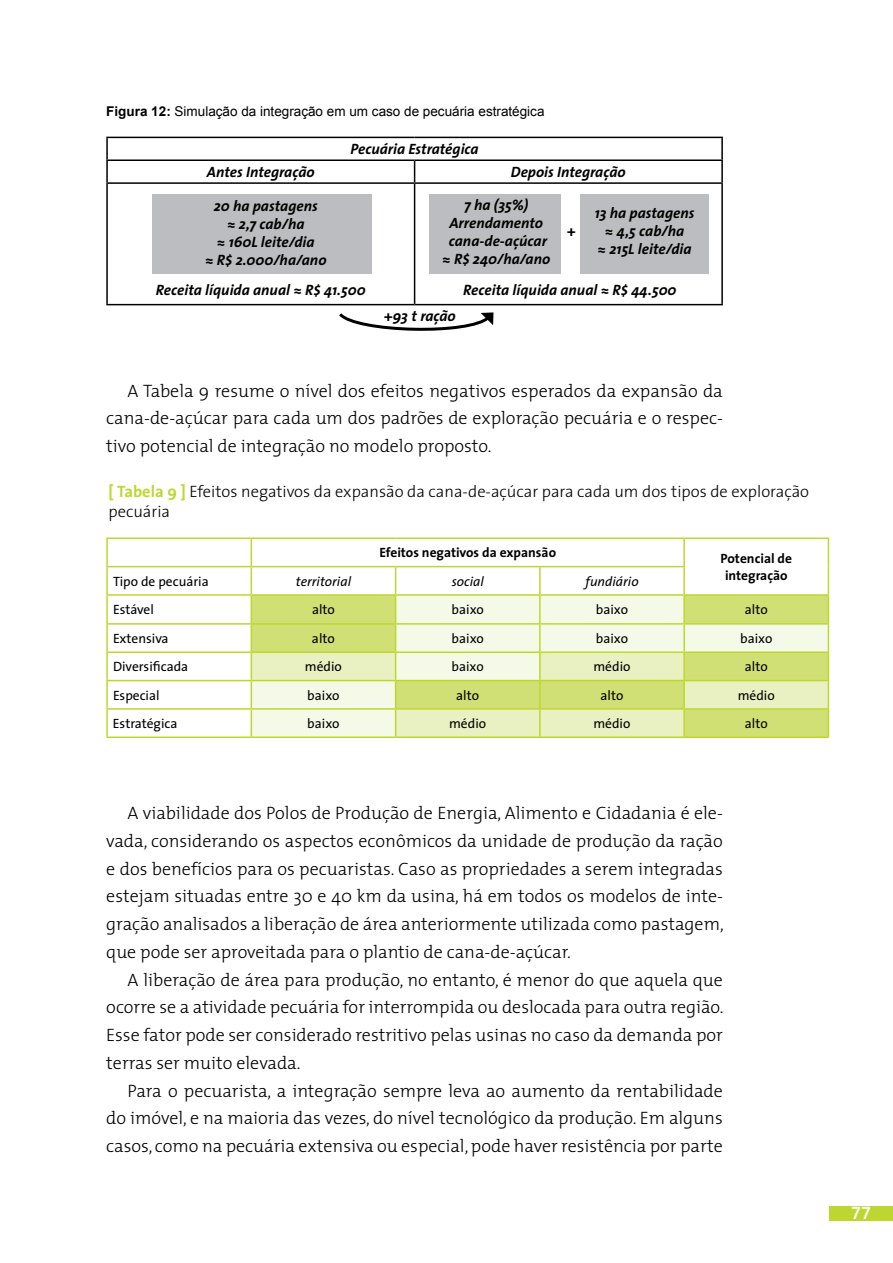
<style>
.page{position:relative;width:893px;height:1263px;background:#fff}
.page>*{position:absolute;margin:0;border:0;box-sizing:border-box;transform-origin:0 0}
.t1{font:300 18px/27.8px "The Mix";color:#000;text-align:justify}
.t2{font:18px "The Sans Semi Bold Expert";color:#fff}
.t3{font:300 16.5px/19.8px "The Sans";color:#000}
.t4{font:italic 700 15px/18px "The Sans";color:#000;text-align:center}
.t5{font:13.5px "The Sans";color:#000}
.t6{font:13.5px "Arial";color:#000}
.t7{font:700 13.5px/16.2px "The Sans";color:#000;text-align:center}
.t8{font:italic 13.5px "The Sans";color:#000}
.s1{font-weight:700}
.s2{font-weight:700;color:#bed730}
</style>
<div class="page">
<div style="left:829px;top:1205px;width:64px;height:15px;background:#bed730"></div>
<div style="left:152px;top:194px;width:220px;height:79px;background:#bcbdc0"></div>
<div style="left:580px;top:194px;width:129px;height:79px;background:#bcbdc0"></div>
<div style="left:429px;top:194px;width:132px;height:79px;background:#bcbdc0"></div>
<hr style="left:106px;top:137px;width:309px;height:1px;background:#000">
<hr style="left:106px;top:138px;width:2px;height:21px;background:#000">
<hr style="left:415px;top:137px;width:308px;height:1px;background:#000">
<hr style="left:721px;top:138px;width:2px;height:21px;background:#000">
<hr style="left:106px;top:159px;width:309px;height:2px;background:#000">
<hr style="left:106px;top:161px;width:2px;height:21px;background:#000">
<hr style="left:415px;top:159px;width:308px;height:2px;background:#000">
<svg style="left:414px;top:161px;width:1px;height:21px"></svg>
<hr style="left:721px;top:161px;width:2px;height:21px;background:#000">
<hr style="left:106px;top:182px;width:309px;height:2px;background:#000">
<hr style="left:106px;top:184px;width:2px;height:120px;background:#000">
<hr style="left:415px;top:182px;width:308px;height:2px;background:#000">
<hr style="left:414px;top:184px;width:1px;height:120px;background:#000">
<hr style="left:721px;top:184px;width:2px;height:120px;background:#000">
<hr style="left:106px;top:304px;width:309px;height:1px;background:#000">
<hr style="left:415px;top:304px;width:308px;height:1px;background:#000">
<svg style="left:339px;top:312px;width:154px;height:19px"></svg>
<svg style="left:252px;top:596px;width:576px;height:55px;background:#e7efbb"></svg>
<svg style="left:252px;top:653px;width:576px;height:83px;background:#e3ecaf"></svg>
<hr style="left:106px;top:567px;width:2px;height:27px;background:#bed730">
<hr style="left:539px;top:567px;width:2px;height:27px;background:#bed730">
<hr style="left:106px;top:596px;width:2px;height:27px;background:#bed730">
<hr style="left:106px;top:625px;width:2px;height:26px;background:#bed730">
<hr style="left:106px;top:653px;width:2px;height:27px;background:#bed730">
<hr style="left:106px;top:681px;width:2px;height:27px;background:#bed730">
<hr style="left:106px;top:710px;width:2px;height:26px;background:#bed730">
<hr style="left:106px;top:594px;width:145px;height:2px;background:#bed730">
<hr style="left:396px;top:594px;width:144px;height:2px;background:#bed730">
<hr style="left:106px;top:623px;width:145px;height:2px;background:#bed730">
<hr style="left:396px;top:623px;width:144px;height:2px;background:#bed730">
<hr style="left:106px;top:651px;width:145px;height:2px;background:#bed730">
<hr style="left:106px;top:680px;width:145px;height:1px;background:#bed730">
<hr style="left:106px;top:708px;width:145px;height:2px;background:#bed730">
<hr style="left:106px;top:736px;width:145px;height:2px;background:#bed730">
<hr style="left:396px;top:651px;width:144px;height:2px;background:#bed730">
<hr style="left:106px;top:539px;width:2px;height:27px;background:#bed730">
<hr style="left:683px;top:567px;width:2px;height:27px;background:#bed730">
<hr style="left:106px;top:537px;width:145px;height:2px;background:#bed730">
<hr style="left:251px;top:537px;width:145px;height:2px;background:#bed730">
<hr style="left:396px;top:537px;width:144px;height:2px;background:#bed730">
<hr style="left:540px;top:537px;width:144px;height:2px;background:#bed730">
<hr style="left:684px;top:537px;width:145px;height:2px;background:#bed730">
<hr style="left:683px;top:539px;width:2px;height:27px;background:#bed730">
<hr style="left:106px;top:566px;width:145px;height:1px;background:#bed730">
<hr style="left:251px;top:566px;width:145px;height:1px;background:#bed730">
<hr style="left:396px;top:566px;width:144px;height:1px;background:#bed730">
<hr style="left:540px;top:566px;width:145px;height:1px;background:#bed730">
<hr style="left:251px;top:594px;width:145px;height:2px;background:#bed730">
<hr style="left:251px;top:623px;width:145px;height:2px;background:#bed730">
<hr style="left:251px;top:651px;width:145px;height:2px;background:#bed730">
<hr style="left:396px;top:680px;width:144px;height:1px;background:#bed730">
<svg style="left:251px;top:539px;width:1px;height:197px"></svg>
<hr style="left:251px;top:680px;width:145px;height:1px;background:#bed730">
<hr style="left:251px;top:708px;width:145px;height:2px;background:#bed730">
<hr style="left:251px;top:736px;width:145px;height:2px;background:#bed730">
<hr style="left:539px;top:596px;width:2px;height:27px;background:#bed730">
<hr style="left:539px;top:625px;width:2px;height:26px;background:#bed730">
<hr style="left:540px;top:594px;width:144px;height:2px;background:#bed730">
<hr style="left:540px;top:623px;width:144px;height:2px;background:#bed730">
<hr style="left:539px;top:681px;width:2px;height:27px;background:#bed730">
<hr style="left:683px;top:625px;width:2px;height:26px;background:#bed730">
<hr style="left:683px;top:596px;width:2px;height:27px;background:#bed730">
<hr style="left:684px;top:594px;width:145px;height:2px;background:#bed730">
<hr style="left:684px;top:623px;width:145px;height:2px;background:#bed730">
<hr style="left:684px;top:651px;width:145px;height:2px;background:#bed730">
<hr style="left:684px;top:736px;width:145px;height:2px;background:#bed730">
<svg style="left:395px;top:567px;width:1px;height:169px"></svg>
<hr style="left:396px;top:708px;width:144px;height:2px;background:#bed730">
<hr style="left:396px;top:736px;width:144px;height:2px;background:#bed730">
<hr style="left:539px;top:653px;width:2px;height:27px;background:#bed730">
<hr style="left:540px;top:651px;width:144px;height:2px;background:#bed730">
<hr style="left:683px;top:653px;width:2px;height:27px;background:#bed730">
<hr style="left:540px;top:680px;width:144px;height:1px;background:#bed730">
<hr style="left:539px;top:710px;width:2px;height:26px;background:#bed730">
<hr style="left:540px;top:708px;width:144px;height:2px;background:#bed730">
<hr style="left:683px;top:710px;width:2px;height:26px;background:#bed730">
<hr style="left:540px;top:736px;width:144px;height:2px;background:#bed730">
<hr style="left:683px;top:681px;width:2px;height:27px;background:#bed730">
<hr style="left:684px;top:680px;width:145px;height:1px;background:#bed730">
<svg style="left:828px;top:539px;width:1px;height:197px"></svg>
<hr style="left:684px;top:708px;width:145px;height:2px;background:#bed730">
<p class="t6" style="left:106px;top:104px;width:440px"><span class="s1">Figura 12:</span> Simulação da integração em um caso de pecuária estratégica</p>
<p class="t4" style="left:350px;top:140px;width:130px">Pecuária Estratégica</p>
<p class="t4" style="left:207px;top:163px;width:109px">Antes Integração</p>
<p class="t4" style="left:511px;top:163px;width:116px">Depois Integração</p>
<p class="t4" style="left:205px;top:196px;width:123px">20 ha pastagens<br>≈ 2,7 cab/ha<br>≈ 160L leite/dia<br>≈ R$ 2.000/ha/ano</p>
<p class="t4" style="left:442px;top:196px;width:110px">7 ha (35%)<br>Arrendamento cana-de-açúcar ≈ R$ 240/ha/ano</p>
<p class="t4" style="left:595px;top:203px;width:101px">13 ha pastagens ≈ 4,5 cab/ha<br>≈ 215L leite/dia</p>
<p class="t4" style="left:567px;top:221px;width:10px">+</p>
<p class="t4" style="left:156px;top:280px;width:211px">Receita líquida anual ≈ R$ 41.500</p>
<p class="t4" style="left:463px;top:281px;width:215px">Receita líquida anual ≈ R$ 44.500</p>
<p class="t4" style="left:384px;top:306px;width:73px">+93 t ração</p>
<p class="t1" style="left:106px;top:376px;width:618px;text-indent:21px">A Tabela 9 resume o nível dos efeitos negativos esperados da expansão da cana-de-açúcar para cada um dos padrões de exploração pecuária e o respec&shy;tivo potencial de integração no modelo proposto.</p>
<p class="t3" style="left:109px;top:481px;width:702px"><span class="s2">[ Tabela 9 ]</span> Efeitos negativos da expansão da cana-de-açúcar para cada um dos tipos de exploração pecuária</p>
<p class="t7" style="left:379px;top:544px;width:178px">Efeitos negativos da expansão</p>
<p class="t7" style="left:720px;top:550px;width:73px">Potencial de integração</p>
<p class="t5" style="left:113px;top:570px;width:97px">Tipo de pecuária</p>
<p class="t8" style="left:296px;top:570px;width:57px">territorial</p>
<p class="t8" style="left:452px;top:570px;width:34px">social</p>
<p class="t8" style="left:585px;top:570px;width:55px">fundiário</p>
<p class="t5" style="left:113px;top:598px;width:42px">Estável</p>
<p class="t5" style="left:312px;top:598px;width:24px">alto</p>
<p class="t5" style="left:452px;top:598px;width:34px">baixo</p>
<p class="t5" style="left:596px;top:598px;width:34px">baixo</p>
<p class="t5" style="left:745px;top:598px;width:24px">alto</p>
<p class="t5" style="left:113px;top:627px;width:57px">Extensiva</p>
<p class="t5" style="left:312px;top:627px;width:24px">alto</p>
<p class="t5" style="left:452px;top:627px;width:34px">baixo</p>
<p class="t5" style="left:596px;top:627px;width:34px">baixo</p>
<p class="t5" style="left:740px;top:627px;width:34px">baixo</p>
<p class="t5" style="left:113px;top:655px;width:77px">Diversificada</p>
<p class="t5" style="left:305px;top:655px;width:39px">médio</p>
<p class="t5" style="left:452px;top:655px;width:34px">baixo</p>
<p class="t5" style="left:593px;top:655px;width:39px">médio</p>
<p class="t5" style="left:745px;top:655px;width:24px">alto</p>
<p class="t5" style="left:113px;top:684px;width:48px">Especial</p>
<p class="t5" style="left:307px;top:684px;width:34px">baixo</p>
<p class="t5" style="left:456px;top:684px;width:24px">alto</p>
<p class="t5" style="left:600px;top:684px;width:24px">alto</p>
<p class="t5" style="left:738px;top:684px;width:39px">médio</p>
<p class="t5" style="left:113px;top:712px;width:66px">Estratégica</p>
<p class="t5" style="left:307px;top:712px;width:34px">baixo</p>
<p class="t5" style="left:449px;top:712px;width:39px">médio</p>
<p class="t5" style="left:593px;top:712px;width:39px">médio</p>
<p class="t5" style="left:745px;top:712px;width:24px">alto</p>
<p class="t1" style="left:106px;top:798px;width:619px;text-align:left;text-indent:21px">A viabilidade dos Polos de Produção de Energia, Alimento e Cidadania é ele&shy;vada, considerando os aspectos econômicos da unidade de produção da ração e dos benefícios para os pecuaristas. Caso as propriedades a serem integradas estejam situadas entre 30 e 40 km da usina, há em todos os modelos de inte&shy;gração analisados a liberação de área anteriormente utilizada como pastagem, que pode ser aproveitada para o plantio de cana-de-açúcar.</p>
<p class="t1" style="left:106px;top:965px;width:619px;text-indent:21px">A liberação de área para produção, no entanto, é menor do que aquela que ocorre se a atividade pecuária for interrompida ou deslocada para outra região.<br>Esse fator pode ser considerado restritivo pelas usinas no caso da demanda por terras ser muito elevada.</p>
<p class="t1" style="left:106px;top:1076px;width:618px;text-indent:21px">Para o pecuarista, a integração sempre leva ao aumento da rentabilidade do imóvel, e na maioria das vezes, do nível tecnológico da produção. Em alguns casos, como na pecuária extensiva ou especial, pode haver resistência por parte</p>
<p class="t2" style="left:851px;top:1198px;width:21px">77</p>
</div>
